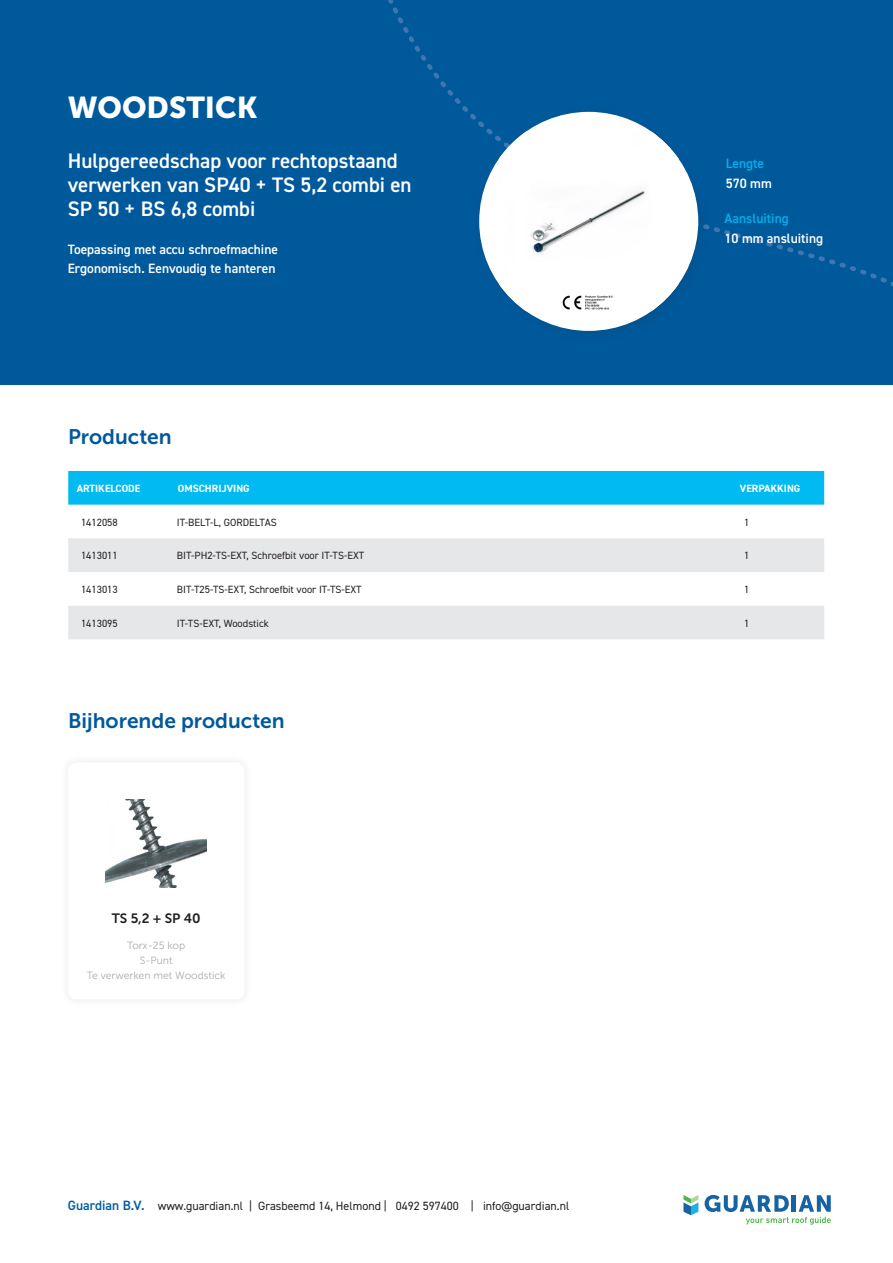
<style>
.page{position:relative;width:893px;height:1263px;background:#fff}
.page>*{position:absolute;margin:0;border:0;box-sizing:border-box;transform-origin:0 0}
.t1{font:30px "Museo Sans 900";color:#fff}
.t2{font:600 21px/24px "DIN2014";color:#fff}
.t3{font:21px "Museo Sans 700";color:#00599b}
.t4{font:600 13.5px/19.5px "DIN2014";color:#fff}
.t5{font:600 13.5px/19.5px "DIN2014";color:#00b0eb}
.t6{font:13.5px "Museo Sans 700";color:#231f20}
.t7{font:12px "DIN2014";color:#231f20}
.t8{font:10.5px "DIN2014";color:#231f20}
.t9{font:10.5px "Museo Sans 300";color:#a9aaae}
.t10{font:700 10.5px "DIN2014";color:#fff}
.s1{color:#fff}
.s2{color:#00b0eb}
.s3{font-weight:600;font-size:13.5px;color:#005da0}
</style>
<div class="page">
<div style="left:0;top:0;width:893px;height:384px;background:#00599b"></div>
<svg style="left:388px;top:0;width:84px;height:119px"></svg>
<svg style="left:709px;top:226px;width:184px;height:61px"></svg>
<div style="left:479px;top:112px;width:219px;height:219px;background:#fff;border-radius:50%"></div>
<img style="left:499px;top:132px;width:180px;height:179px">
<div style="left:68px;top:471px;width:756px;height:34px;background:#00baf1"></div>
<svg style="left:68px;top:538px;width:756px;height:101px;fill:#e6e7e9"></svg>
<div style="left:60px;top:754px;width:193px;height:254px;background:#fafafa"></div>
<div style="left:68px;top:762px;width:176px;height:237px;background:#fff;border-radius:9px"></div>
<img style="left:106px;top:799px;width:101px;height:89px">
<svg style="left:705px;top:1195px;width:126px;height:29px"></svg>
<svg style="left:683px;top:1195px;width:15px;height:20px"></svg>
<img style="left:563px;top:295px;width:50px;height:15px">
<p class="t1" style="left:68px;top:91px;width:191px">WOODSTICK</p>
<p class="t2" style="left:68px;top:148px;width:345px">Hulpgereedschap voor rechtopstaand verwerken van SP40 + TS 5,2 combi en<br>SP 50 + BS 6,8 combi</p>
<p class="t4" style="left:68px;top:239px;width:212px">Toepassing met accu schroefmachine</p>
<p class="t4" style="left:68px;top:258px;width:209px">Ergonomisch. Eenvoudig te hanteren</p>
<p class="t3" style="left:68px;top:425px;width:105px">Producten</p>
<p class="t5" style="left:726px;top:154px;width:48px">Lengte<br><span class="s1">570 mm</span></p>
<p class="t4" style="left:725px;top:209px;width:100px"><span class="s2">Aansluiting<br></span>10 mm ansluiting</p>
<p class="t10" style="left:77px;top:481px;width:65px">ARTIKELCODE</p>
<p class="t10" style="left:178px;top:481px;width:73px">OMSCHRIJVING</p>
<p class="t10" style="left:740px;top:481px;width:62px">VERPAKKING</p>
<p class="t8" style="left:81px;top:515px;width:38px">1412058</p>
<p class="t8" style="left:177px;top:515px;width:101px">IT-BELT-L, GORDELTAS</p>
<p class="t8" style="left:744px;top:515px;width:7px">1</p>
<p class="t8" style="left:81px;top:549px;width:38px">1413011</p>
<p class="t8" style="left:177px;top:549px;width:189px">BIT-PH2-TS-EXT, Schroefbit voor IT-TS-EXT</p>
<p class="t8" style="left:744px;top:549px;width:7px">1</p>
<p class="t8" style="left:81px;top:583px;width:38px">1413013</p>
<p class="t8" style="left:177px;top:583px;width:186px">BIT-T25-TS-EXT, Schroefbit voor IT-TS-EXT</p>
<p class="t8" style="left:744px;top:583px;width:7px">1</p>
<p class="t8" style="left:81px;top:616px;width:38px">1413095</p>
<p class="t8" style="left:177px;top:616px;width:93px">IT-TS-EXT, Woodstick</p>
<p class="t8" style="left:744px;top:616px;width:7px">1</p>
<p class="t3" style="left:68px;top:709px;width:218px">Bijhorende producten</p>
<p class="t6" style="left:112px;top:911px;width:90px">TS 5,2 + SP 40</p>
<p class="t9" style="left:127px;top:940px;width:60px">Torx-25 kop</p>
<p class="t9" style="left:140px;top:955px;width:34px">S-Punt</p>
<p class="t9" style="left:87px;top:970px;width:140px">Te verwerken met Woodstick</p>
<p class="t7" style="left:68px;top:1199px;width:503px"><span class="s3">Guardian B.V.</span> www.guardian.nl | Grasbeemd 14, Helmond | 0492 597400 | info@guardian.nl</p>
</div>
